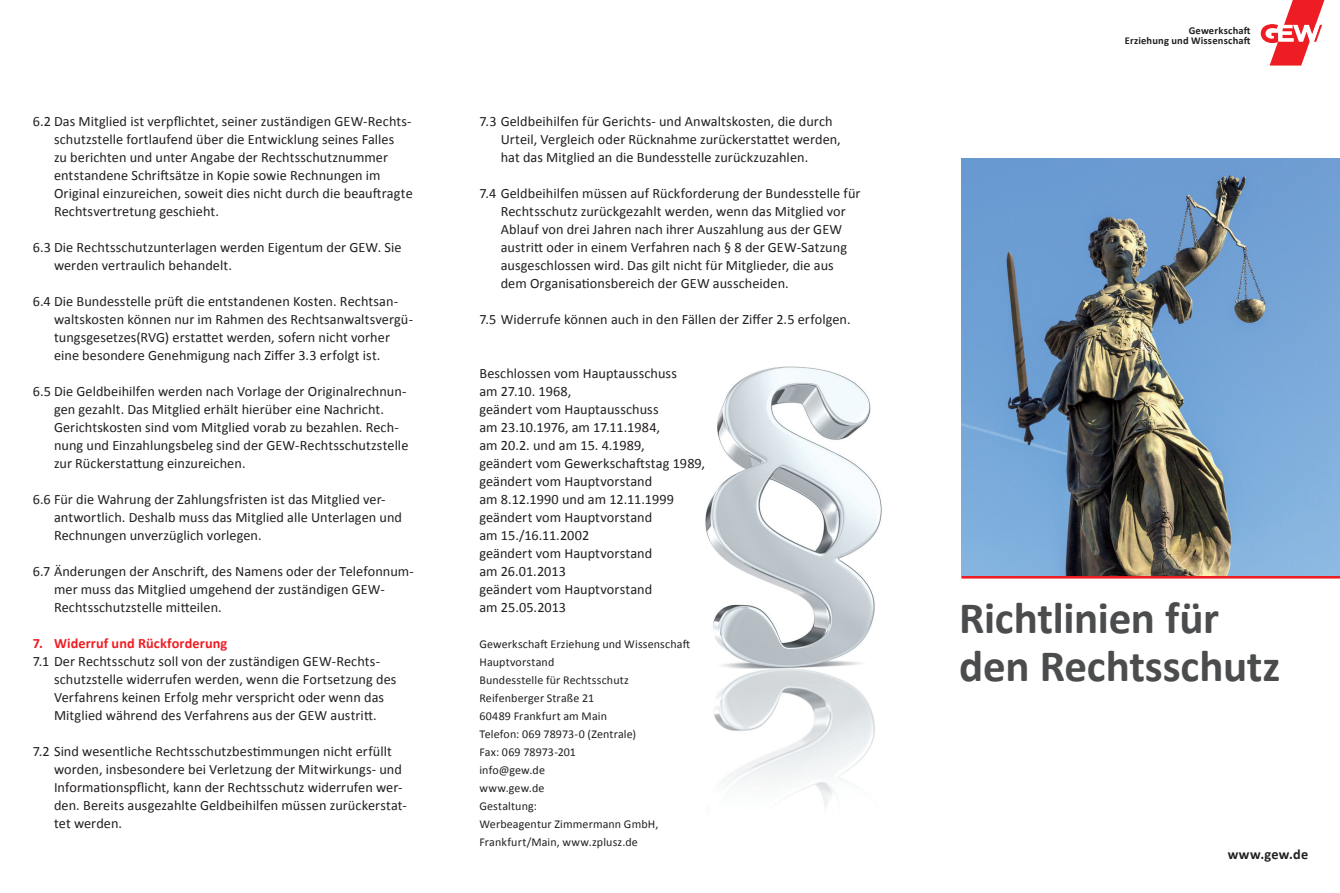
<style>
.page{position:relative;width:1340px;height:893px;background:#fff}
.page>*{position:absolute;margin:0;border:0;box-sizing:border-box;transform-origin:0 0}
.t1{font:700 45px/48px "Calibri";letter-spacing:-.01em;color:#4b4c4d}
.t2{font:14.25px/18px "Calibri";letter-spacing:.005em;color:#231f20}
.t3{font:700 14.25px "Calibri";letter-spacing:.01em;color:#ee1d23}
.t4{font:700 14.25px "Calibri";letter-spacing:.02em;color:#231f20}
.t5{font:12px/18px "Calibri";letter-spacing:.01em;color:#231f20}
.t6{font:700 10.5px/10.5px "Calibri";letter-spacing:.015em;color:#231f20;text-align:right}
</style>
<div class="page">
<img style="left:705px;top:366px;width:177px;height:442px">
<svg style="left:1260px;top:0;width:64px;height:66px"></svg>
<hr style="left:961px;top:576px;width:378px;height:3px;background:#ee1d23">
<img style="left:961px;top:158px;width:378px;height:418px">
<p class="t2" style="left:54px;top:112px;width:360px;text-indent:-21px">6.2 Das Mitglied ist verpflichtet, seiner zuständigen GEW-Rechts&shy;schutzstelle fortlaufend über die Entwicklung seines Falles<br>zu berichten und unter Angabe der Rechtsschutznummer entstandene Schriftsätze in Kopie sowie Rechnungen im Original einzureichen, soweit dies nicht durch die beauftragte Rechtsvertretung geschieht.</p>
<p class="t2" style="left:54px;top:238px;width:349px;text-indent:-21px">6.3 Die Rechtsschutzunterlagen werden Eigentum der GEW. Sie werden vertraulich behandelt.</p>
<p class="t2" style="left:54px;top:292px;width:359px;text-indent:-21px">6.4 Die Bundesstelle prüft die entstandenen Kosten. Rechtsan&shy;waltskosten können nur im Rahmen des Rechtsanwaltsvergü&shy;tungsgesetzes(RVG) erstattet werden, sofern nicht vorher eine besondere Genehmigung nach Ziffer 3.3 erfolgt ist.</p>
<p class="t2" style="left:54px;top:382px;width:356px;text-indent:-21px">6.5 Die Geldbeihilfen werden nach Vorlage der Originalrechnun&shy;gen gezahlt. Das Mitglied erhält hierüber eine Nachricht.<br>Gerichtskosten sind vom Mitglied vorab zu bezahlen. Rech&shy;nung und Einzahlungsbeleg sind der GEW-Rechtsschutzstelle zur Rückerstattung einzureichen.</p>
<p class="t2" style="left:54px;top:490px;width:349px;text-indent:-21px">6.6 Für die Wahrung der Zahlungsfristen ist das Mitglied ver&shy;antwortlich. Deshalb muss das Mitglied alle Unterlagen und<br>Rechnungen unverzüglich vorlegen.</p>
<p class="t2" style="left:54px;top:562px;width:361px;text-indent:-21px">6.7 Änderungen der Anschrift, des Namens oder der Telefonnum&shy;mer muss das Mitglied umgehend der zuständigen GEW-<br>Rechtsschutzstelle mitteilen.</p>
<p class="t3" style="left:33px;top:634px;width:196px">7. Widerruf und Rückforderung</p>
<p class="t2" style="left:54px;top:652px;width:344px;text-indent:-21px">7.1 Der Rechtsschutz soll von der zuständigen GEW-Rechts&shy;schutzstelle widerrufen werden, wenn die Fortsetzung des Verfahrens keinen Erfolg mehr verspricht oder wenn das Mitglied während des Verfahrens aus der GEW austritt.</p>
<p class="t2" style="left:54px;top:742px;width:354px;text-indent:-21px">7.2 Sind wesentliche Rechtsschutzbestimmungen nicht erfüllt worden, insbesondere bei Verletzung der Mitwirkungs- und Informationspflicht, kann der Rechtsschutz widerrufen wer&shy;den. Bereits ausgezahlte Geldbeihilfen müssen zurückerstat&shy;tet werden.</p>
<p class="t2" style="left:500px;top:112px;width:341px;text-indent:-21px">7.3 Geldbeihilfen für Gerichts- und Anwaltskosten, die durch<br>Urteil, Vergleich oder Rücknahme zurückerstattet werden, hat das Mitglied an die Bundesstelle zurückzuzahlen.</p>
<p class="t2" style="left:500px;top:184px;width:361px;text-indent:-21px">7.4 Geldbeihilfen müssen auf Rückforderung der Bundesstelle für Rechtsschutz zurückgezahlt werden, wenn das Mitglied vor Ablauf von drei Jahren nach ihrer Auszahlung aus der GEW austritt oder in einem Verfahren nach § 8 der GEW-Satzung ausgeschlossen wird. Das gilt nicht für Mitglieder, die aus dem Organisationsbereich der GEW ausscheiden.</p>
<p class="t2" style="left:479px;top:310px;width:373px">7.5 Widerrufe können auch in den Fällen der Ziffer 2.5 erfolgen.</p>
<p class="t2" style="left:479px;top:364px;width:227px">Beschlossen vom Hauptausschuss<br>am 27.10. 1968,<br>geändert vom Hauptausschuss<br>am 23.10.1976, am 17.11.1984,<br>am 20.2. und am 15. 4.1989,<br>geändert vom Gewerkschaftstag 1989, geändert vom Hauptvorstand<br>am 8.12.1990 und am 12.11.1999 geändert vom Hauptvorstand<br>am 15./16.11.2002<br>geändert vom Hauptvorstand<br>am 26.01.2013<br>geändert vom Hauptvorstand<br>am 25.05.2013</p>
<p class="t5" style="left:479px;top:635px;width:212px">Gewerkschaft Erziehung und Wissenschaft<br>Hauptvorstand<br>Bundesstelle für Rechtsschutz<br>Reifenberger Straße 21<br>60489 Frankfurt am Main<br>Telefon: 069 78973-0 (Zentrale)<br>Fax: 069 78973-201<br>info@gew.de<br>www.gew.de<br>Gestaltung:<br>Werbeagentur Zimmermann GmbH,<br>Frankfurt/Main, www.zplusz.de</p>
<p class="t6" style="left:1124px;top:25px;width:127px">Gewerkschaft<br>Erziehung und Wissenschaft</p>
<h1 class="t1" style="left:959px;top:594px;width:322px">Richtlinien für den Rechtsschutz</h1>
<p class="t4" style="left:1227px;top:845px;width:82px">www.gew.de</p>
</div>
